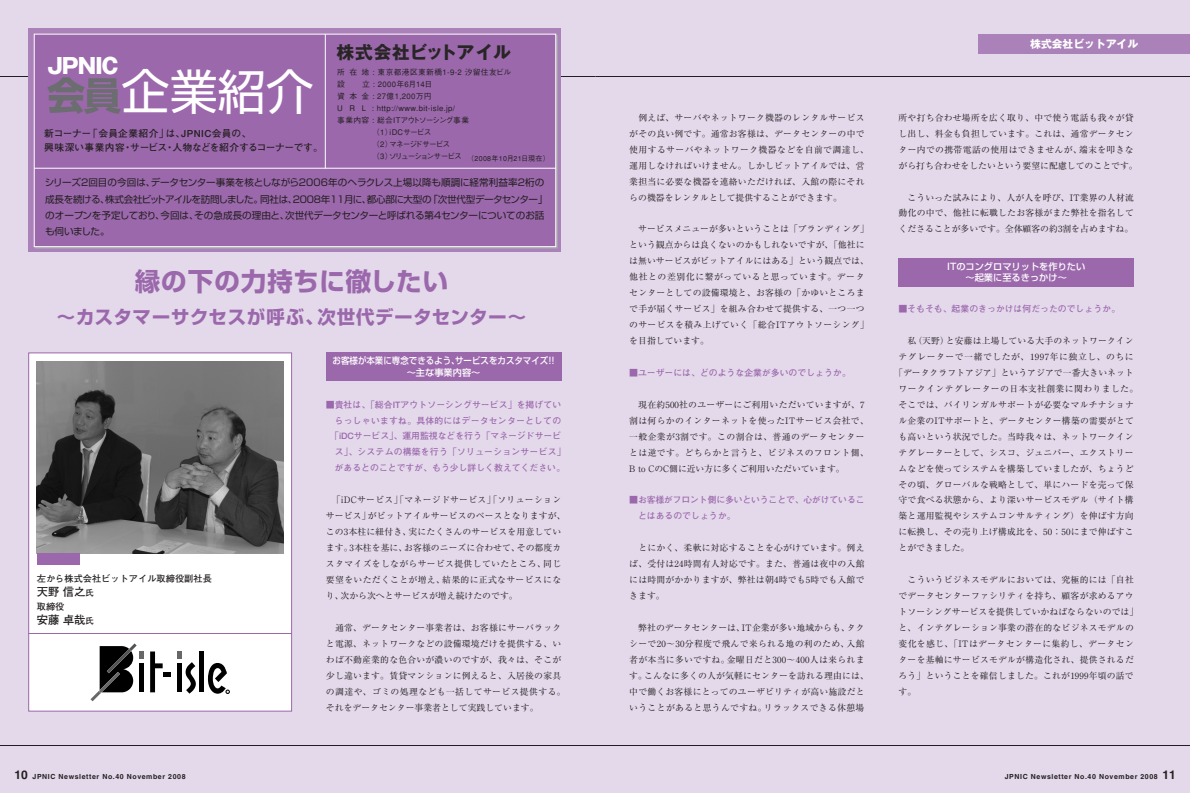
<style>
.page{position:relative;width:1190px;height:793px;background:#fff}
.page>*{position:absolute;margin:0;border:0;box-sizing:border-box;transform-origin:0 0}
.t1{font:48px "Shin Go";color:#fff}
.t2{font:700 25.5px "Shin Go";letter-spacing:.04em;color:#9b68ac}
.t3{font:21.2px "Gothic MB101 hea";letter-spacing:-.06em;color:#fff}
.t4{font:700 18.4px "Shin Go";letter-spacing:.035em;color:#9b68ac}
.t5{font:700 17.7px "Gothic MB101";letter-spacing:-.01em;color:#282526}
.t6{font:700 11.3px "Futo Go B101";color:#231f20}
.t7{font:700 10.8px "Gothic MB101";color:#fff}
.t8{font:700 9.7px/14.9px "Futo Go B101";letter-spacing:.01em;color:#231f20}
.t9{font:9.6px/16.3px "Shin Go";letter-spacing:-.025em;color:#231f20}
.t10{font:500 9.2px/11.3px "Shin Go";color:#fff;text-align:center;scale:.92 1}
.t11{font:500 9.2px/11.3px "Shin Go";color:#fff;text-align:center}
.t12{font:700 9.2px "Futo Go B101";color:#231f20}
.t13{font:8.9px/15.9px "Ryumin";letter-spacing:.02em;color:#231f20}
.t14{font:700 8.9px/15.9px "Futo Go B101";color:#9b68ac}
.t15{font:700 8.9px "Futo Go B101";letter-spacing:.025em;color:#9b68ac}
.t16{font:8.9px "Ryumin";color:#231f20}
.t17{font:8.9px "Ryumin";letter-spacing:.06em;color:#231f20}
.t18{font:8.9px "Ryumin";letter-spacing:.045em;color:#231f20}
.t19{font:500 7.8px "Gothic BBB";letter-spacing:.04em;color:#231f20}
.t20{font:500 7.8px "Gothic BBB";letter-spacing:-.03em;color:#231f20}
.t21{font:500 7.8px "Gothic BBB";letter-spacing:-.155em;color:#231f20}
.t22{font:500 7.8px "Gothic BBB";letter-spacing:-.13em;color:#231f20}
.t23{font:500 7.8px "Gothic BBB";letter-spacing:-.045em;color:#231f20}
.t24{font:500 7.1px "Gothic BBB";letter-spacing:.04em;color:#231f20}
.t25{font:7px "Midashi Go MB31";letter-spacing:.085em;color:#231f20}
.s1{font-weight:700;font-size:38px;color:#6c6d70}
.s2{font-size:8.5px}
.s3{font-size:12px}
</style>
<div class="page">
<div style="left:0;top:0;width:595px;height:793px;background:#e4d9eb"></div>
<hr style="left:0;top:76px;width:595px;height:1px;background:#231f20">
<div style="left:595px;top:0;width:595px;height:793px;background:#e4d9eb"></div>
<svg style="left:29px;top:28px;width:532px;height:224px;background:#ae8cba"></svg>
<div style="left:34px;top:34px;width:522px;height:213px;background:#9b68ac;border:1px solid #fff"></div>
<hr style="left:34px;top:168px;width:522px;height:1px;background:#fff">
<hr style="left:325px;top:34px;width:1px;height:134px;background:#fff">
<hr style="left:595px;top:745px;width:595px;height:1px;background:#231f20">
<hr style="left:0;top:745px;width:595px;height:1px;background:#231f20">
<hr style="left:595px;top:76px;width:595px;height:1px;background:#231f20">
<div style="left:978px;top:34px;width:212px;height:20px;background:#ab81b9"></div>
<div style="left:29px;top:353px;width:262px;height:358px;background:#fff"></div>
<div style="left:28px;top:353px;width:264px;height:358px;border:1px solid #9b68ac"></div>
<img style="left:37px;top:361px;width:246px;height:193px">
<div style="left:37px;top:554px;width:42px;height:11px;background:#9b68ac"></div>
<div style="left:326px;top:353px;width:235px;height:28px;background:#9b68ac"></div>
<div style="left:899px;top:258px;width:235px;height:28px;background:#9b68ac"></div>
<hr style="left:28px;top:633px;width:264px;height:1px;background:#9b68ac">
<div style="left:199px;top:652px;width:5px;height:40px;background:#000"></div>
<svg style="left:150px;top:652px;width:13px;height:40px"></svg>
<div style="left:163px;top:672px;width:8px;height:5px;background:#000"></div>
<svg style="left:177px;top:652px;width:19px;height:42px"></svg>
<svg style="left:91px;top:643px;width:53px;height:58px"></svg>
<svg style="left:208px;top:663px;width:22px;height:31px"></svg>
<h3 class="t3" style="left:47px;top:58px;width:73px">JPNIC</h3>
<h1 class="t1" style="left:47px;top:74px;width:268px"><span class="s1">会員</span>企業紹介</h1>
<p class="t8" style="left:44px;top:127px;width:280px">新コーナー「会員企業紹介」は、JPNIC会員の、<br>興味深い事業内容・サービス・人物などを紹介するコーナーです。</p>
<h3 class="t5" style="left:336px;top:46px;width:176px">株式会社ビットアイル</h3>
<p class="t19" style="left:337px;top:69px;width:175px">所在地 : 東京都港区東新橋1-9-2 汐留住友ビル</p>
<p class="t19" style="left:337px;top:81px;width:97px">設　　立 : 2000年6月14日</p>
<p class="t19" style="left:337px;top:93px;width:96px">資本金 : 27億1,200万円</p>
<p class="t19" style="left:337px;top:105px;width:119px">U R L : http://www.bit-isle.jp/</p>
<p class="t20" style="left:337px;top:117px;width:133px">事業内容 : 総合ITアウトソーシング事業</p>
<p class="t23" style="left:372px;top:129px;width:61px">（1）iDCサービス</p>
<p class="t22" style="left:372px;top:141px;width:80px">（2）マネージドサービス</p>
<p class="t21" style="left:372px;top:153px;width:91px">（3）ソリューションサービス</p>
<p class="t24" style="left:467px;top:155px;width:84px">（2008年10月21日現在）</p>
<p class="t9" style="left:45px;top:176px;width:504px">シリーズ2回目の今回は、データセンター事業を核としながら2006年のヘラクレス上場以降も順調に経常利益率2桁の成長を続ける、株式会社ビットアイルを訪問しました。同社は、2008年11月に、都心部に大型の「次世代型データセンター」のオープンを予定しており、今回は、その急成長の理由と、次世代データセンターと呼ばれる第4センターについてのお話も伺いました。</p>
<h2 class="t2" style="left:135px;top:272px;width:315px">縁の下の力持ちに徹したい</h2>
<h3 class="t4" style="left:57px;top:310px;width:471px">～カスタマーサクセスが呼ぶ、次世代データセンター～</h3>
<p class="t12" style="left:37px;top:575px;width:177px">左から株式会社ビットアイル取締役副社長</p>
<p class="t6" style="left:37px;top:587px;width:58px">天野信之<span class="s2">氏</span></p>
<p class="t12" style="left:37px;top:603px;width:29px">取締役</p>
<p class="t6" style="left:37px;top:616px;width:58px">安藤卓哉<span class="s2">氏</span></p>
<p class="t10" style="left:333px;top:356px;width:243px">お客様が本業に専念できるよう、サービスをカスタマイズ!!～主な事業内容～</p>
<p class="t14" style="left:326px;top:397px;width:237px">■貴社は、「総合ITアウトソーシングサービス」を掲げてい</p>
<p class="t15" style="left:335px;top:417px;width:228px">らっしゃいますね。具体的にはデータセンターとしての</p>
<p class="t14" style="left:330px;top:429px;width:232px">「iDCサービス」、運用監視などを行う「マネージドサービ</p>
<p class="t15" style="left:335px;top:449px;width:232px">ス」、システムの構築を行う「ソリューションサービス」</p>
<p class="t14" style="left:335px;top:461px;width:232px">があるとのことですが、もう少し詳しく教えてください。</p>
<p class="t13" style="left:326px;top:493px;width:241px;text-indent:6px">「iDCサービス」「マネージドサービス」「ソリューションサービス」がビットアイルサービスのベースとなりますが、この3本柱に紐付き、実にたくさんのサービスを用意しています。3本柱を基に、お客様のニーズに合わせて、その都度カスタマイズをしながらサービス提供していたところ、同じ要望をいただくことが増え、結果的に正式なサービスになり、次から次へとサービスが増え続けたのです。</p>
<p class="t13" style="left:326px;top:621px;width:241px;text-indent:9px">通常、データセンター事業者は、お客様にサーバラックと電源、ネットワークなどの設備環境だけを提供する、いわば不動産業的な色合いが濃いのですが、我々は、そこが少し違います。賃貸マンションに例えると、入居後の家具の調達や、ゴミの処理なども一括してサービス提供する。それをデータセンター事業者として実践しています。</p>
<p class="t13" style="left:629px;top:111px;width:241px;text-indent:9px">例えば、サーバやネットワーク機器のレンタルサービスがその良い例です。通常お客様は、データセンターの中で使用するサーバやネットワーク機器などを自前で調達し、運用しなければいけません。しかしビットアイルでは、営業担当に必要な機器を連絡いただければ、入館の際にそれらの機器をレンタルとして提供することができます。</p>
<p class="t13" style="left:629px;top:222px;width:241px;text-indent:9px">サービスメニューが多いということは「ブランディング」という観点からは良くないのかもしれないですが、「他社には無いサービスがビットアイルにはある」という観点では、他社との差別化に繋がっていると思っています。データセンターとしての設備環境と、お客様の「かゆいところまで手が届くサービス」を組み合わせて提供する、一つ一つのサービスを積み上げていく「総合ITアウトソーシング」を目指しています。</p>
<p class="t14" style="left:629px;top:366px;width:223px">■ユーザーには、どのような企業が多いのでしょうか。</p>
<p class="t13" style="left:629px;top:398px;width:241px;text-indent:9px">現在約500社のユーザーにご利用いただいていますが、7割は何らかのインターネットを使ったITサービス会社で、一般企業が3割です。この割合は、普通のデータセンターとは逆です。どちらかと言うと、ビジネスのフロント側、<br>B to CのC側に近い方に多くご利用いただいています。</p>
<p class="t14" style="left:638px;top:493px;width:228px;text-indent:-9px">■お客様がフロント側に多いということで、心がけていることはあるのでしょうか。</p>
<p class="t13" style="left:629px;top:541px;width:237px;text-align:justify;text-indent:9px">とにかく、柔軟に対応することを心がけています。例えば、受付は24時間有人対応です。また、普通は夜中の入館には時間がかかりますが、弊社は朝4時でも5時でも入館できます。</p>
<p class="t13" style="left:629px;top:621px;width:241px;text-align:center">弊社のデータセンターは、IT企業が多い地域からも、タク<br>シーで20～30分程度で飛んで来られる地の利のため、入館者が本当に多いですね。金曜日だと300～400人は来られます。こんなに多くの人が気軽にセンターを訪れる理由には、中で働くお客様にとってのユーザビリティが高い施設だということがあると思うんですね。リラックスできる休憩場</p>
<p class="t7" style="left:1030px;top:40px;width:109px">株式会社ビットアイル</p>
<p class="t13" style="left:899px;top:111px;width:241px">所や打ち合わせ場所を広く取り、中で使う電話も我々が貸し出し、料金も負担しています。これは、通常データセンター内での携帯電話の使用はできませんが、端末を叩きながら打ち合わせをしたいという要望に配慮してのことです。</p>
<p class="t13" style="left:899px;top:190px;width:237px;text-align:justify;text-indent:9px">こういった試みにより、人が人を呼び、IT業界の人材流動化の中で、他社に転職したお客様がまた弊社を指名してくださることが多いです。全体顧客の約3割を占めますね。</p>
<p class="t11" style="left:947px;top:262px;width:140px">ITのコングロマリットを作りたい～起業に至るきっかけ～</p>
<p class="t14" style="left:899px;top:302px;width:223px">■そもそも、起業のきっかけは何だったのでしょうか。</p>
<p class="t13" style="left:908px;top:334px;width:228px">私（天野）と安藤は上場している大手のネットワークイン</p>
<p class="t17" style="left:899px;top:354px;width:237px">テグレーターで一緒でしたが、1997年に独立し、のちに</p>
<p class="t16" style="left:894px;top:369px;width:241px">「データクラフトアジア」というアジアで一番大きいネット</p>
<p class="t18" style="left:899px;top:385px;width:241px">ワークインテグレーターの日本支社創業に関わりました。</p>
<p class="t13" style="left:899px;top:398px;width:237px">そこでは、バイリンガルサポートが必要なマルチナショナ</p>
<p class="t13" style="left:899px;top:414px;width:237px">ル企業のITサポートと、データセンター構築の需要がとて</p>
<p class="t13" style="left:899px;top:430px;width:237px">も高いという状況でした。当時我々は、ネットワークイン</p>
<p class="t13" style="left:899px;top:446px;width:237px">テグレーターとして、シスコ、ジュニパー、エクストリー</p>
<p class="t13" style="left:899px;top:461px;width:237px">ムなどを使ってシステムを構築していましたが、ちょうど</p>
<p class="t13" style="left:899px;top:477px;width:237px">その頃、グローバルな戦略として、単にハードを売って保</p>
<p class="t13" style="left:899px;top:493px;width:237px">守で食べる状態から、より深いサービスモデル（サイト構</p>
<p class="t13" style="left:899px;top:509px;width:237px">築と運用監視やシステムコンサルティング）を伸ばす方向</p>
<p class="t13" style="left:899px;top:525px;width:237px">に転換し、その売り上げ構成比を、50：50にまで伸ばすこ</p>
<p class="t16" style="left:899px;top:545px;width:72px">とができました。</p>
<p class="t13" style="left:899px;top:573px;width:241px;text-indent:9px">こういうビジネスモデルにおいては、究極的には「自社でデータセンターファシリティを持ち、顧客が求めるアウトソーシングサービスを提供していかねばならないのでは」と、インテグレーション事業の潜在的なビジネスモデルの変化を感じ、「ITはデータセンターに集約し、データセンターを基軸にサービスモデルが構造化され、提供されるだろう」ということを確信しました。これが1999年頃の話です。</p>
<p class="t25" style="left:15px;top:774px;width:172px"><span class="s3">10</span> JPNIC Newsletter No.40 November 2008</p>
<p class="t25" style="left:1005px;top:774px;width:173px">JPNIC Newsletter No.40 November 2008 <span class="s3">11</span></p>
</div>
